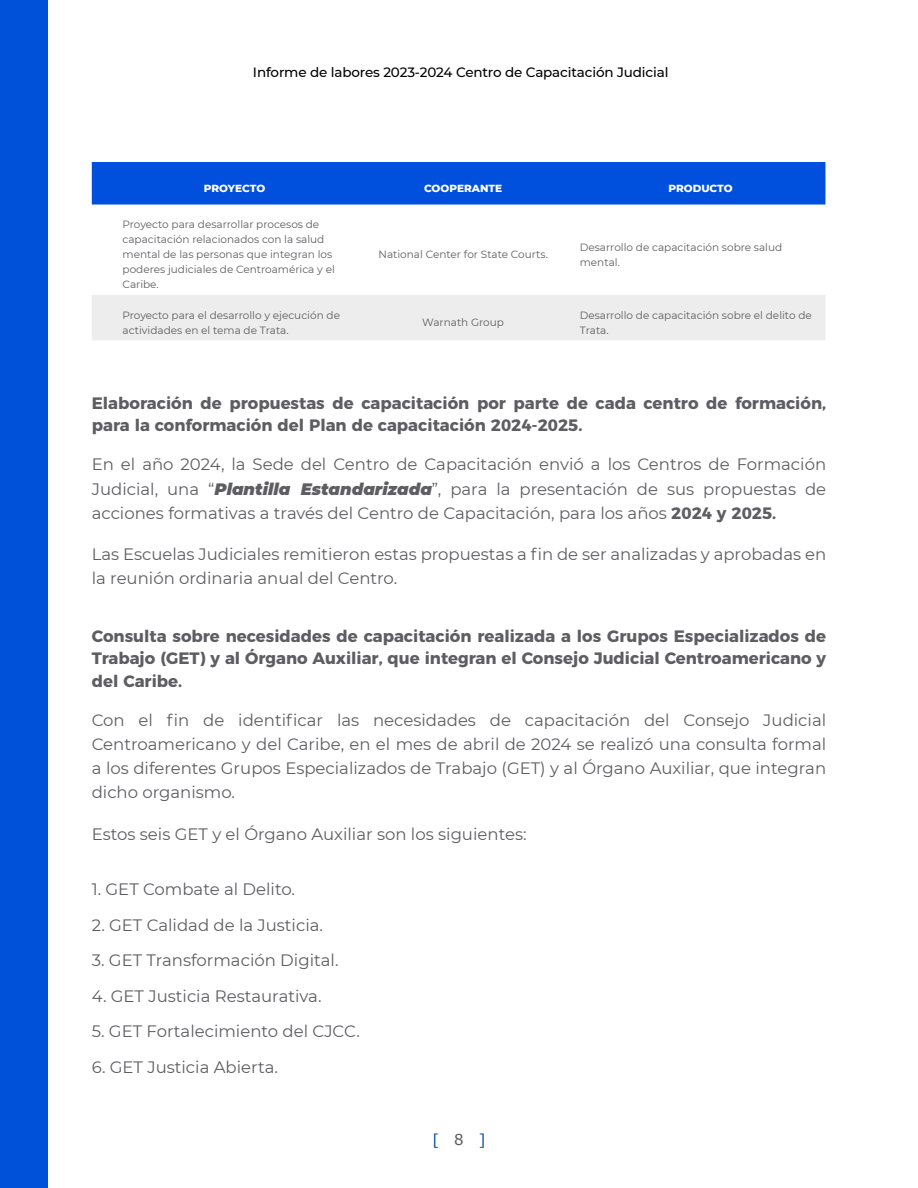
<style>
.page{position:relative;width:918px;height:1188px;background:#fff}
.page>*{position:absolute;margin:0;border:0;box-sizing:border-box;transform-origin:0 0}
.t1{font:16.5px/24px "Montserrat";color:#5e5d62;text-align:justify}
.t2{font:700 16.5px/22.5px "Montserrat";color:#5e5d62}
.t3{font:15px "Verdana";color:#0248a7}
.t4{font:500 13.5px "Montserrat";letter-spacing:-.01em;color:#000}
.t5{font:10.5px/15px "Montserrat";color:#5e5d62}
.t6{font:800 10.5px "Montserrat";color:#fff}
.s1{font-weight:900;font-style:italic}
.s2{font-weight:700}
.s3{color:#5e5d62}
</style>
<div class="page">
<div style="left:0;top:0;width:47px;height:1188px;background:#0051d9"></div>
<div style="left:92px;top:162px;width:733px;height:43px;background:#0050dd"></div>
<div style="left:92px;top:295px;width:733px;height:45px;background:#ededed"></div>
<p class="t4" style="left:253px;top:63px;width:417px">Informe de labores 2023-2024 Centro de Capacitación Judicial</p>
<p class="t6" style="left:204px;top:180px;width:63px">PROYECTO</p>
<p class="t6" style="left:424px;top:180px;width:80px">COOPERANTE</p>
<p class="t6" style="left:668px;top:180px;width:66px">PRODUCTO</p>
<p class="t5" style="left:123px;top:217px;width:214px">Proyecto para desarrollar procesos de capacitación relacionados con la salud mental de las personas que integran los poderes judiciales de Centroamérica y el Caribe.</p>
<p class="t5" style="left:378px;top:247px;width:171px">National Center for State Courts.</p>
<p class="t5" style="left:580px;top:239px;width:204px">Desarrollo de capacitación sobre salud mental.</p>
<p class="t5" style="left:123px;top:307px;width:219px">Proyecto para el desarrollo y ejecución de actividades en el tema de Trata.</p>
<p class="t5" style="left:422px;top:315px;width:83px">Warnath Group</p>
<p class="t5" style="left:580px;top:307px;width:234px">Desarrollo de capacitación sobre el delito de<br>Trata.</p>
<p class="t2" style="left:92px;top:390px;width:736px">Elaboración de propuestas de capacitación por parte de cada centro de formación, para la conformación del Plan de capacitación 2024-2025.</p>
<p class="t1" style="left:92px;top:452px;width:736px">En el año 2024, la Sede del Centro de Capacitación envió a los Centros de Formación Judicial, una “<span class="s1">Plantilla Estandarizada</span>”, para la presentación de sus propuestas de acciones formativas a través del Centro de Capacitación, para los años <span class="s2">2024 y 2025.</span></p>
<p class="t1" style="left:92px;top:541px;width:736px">Las Escuelas Judiciales remitieron estas propuestas a fin de ser analizadas y aprobadas en la reunión ordinaria anual del Centro.</p>
<p class="t2" style="left:92px;top:624px;width:736px;text-align:justify">Consulta sobre necesidades de capacitación realizada a los Grupos Especializados de Trabajo (GET) y al Órgano Auxiliar, que integran el Consejo Judicial Centroamericano y del Caribe.</p>
<p class="t1" style="left:92px;top:708px;width:736px">Con el fin de identificar las necesidades de capacitación del Consejo Judicial Centroamericano y del Caribe, en el mes de abril de 2024 se realizó una consulta formal a los diferentes Grupos Especializados de Trabajo (GET) y al Órgano Auxiliar, que integran dicho organismo.</p>
<p class="t1" style="left:92px;top:821px;width:436px">Estos seis GET y el Órgano Auxiliar son los siguientes:</p>
<p class="t1" style="left:92px;top:877px;width:205px">1. GET Combate al Delito.</p>
<p class="t1" style="left:92px;top:912px;width:233px">2. GET Calidad de la Justicia.</p>
<p class="t1" style="left:92px;top:948px;width:248px">3. GET Transformación Digital.</p>
<p class="t1" style="left:92px;top:983px;width:231px">4. GET Justicia Restaurativa.</p>
<p class="t1" style="left:92px;top:1019px;width:270px">5. GET Fortalecimiento del CJCC.</p>
<p class="t1" style="left:92px;top:1054px;width:188px">6. GET Justicia Abierta.</p>
<p class="t3" style="left:432px;top:1129px;width:55px">[<span class="s3">8</span>]</p>
</div>
